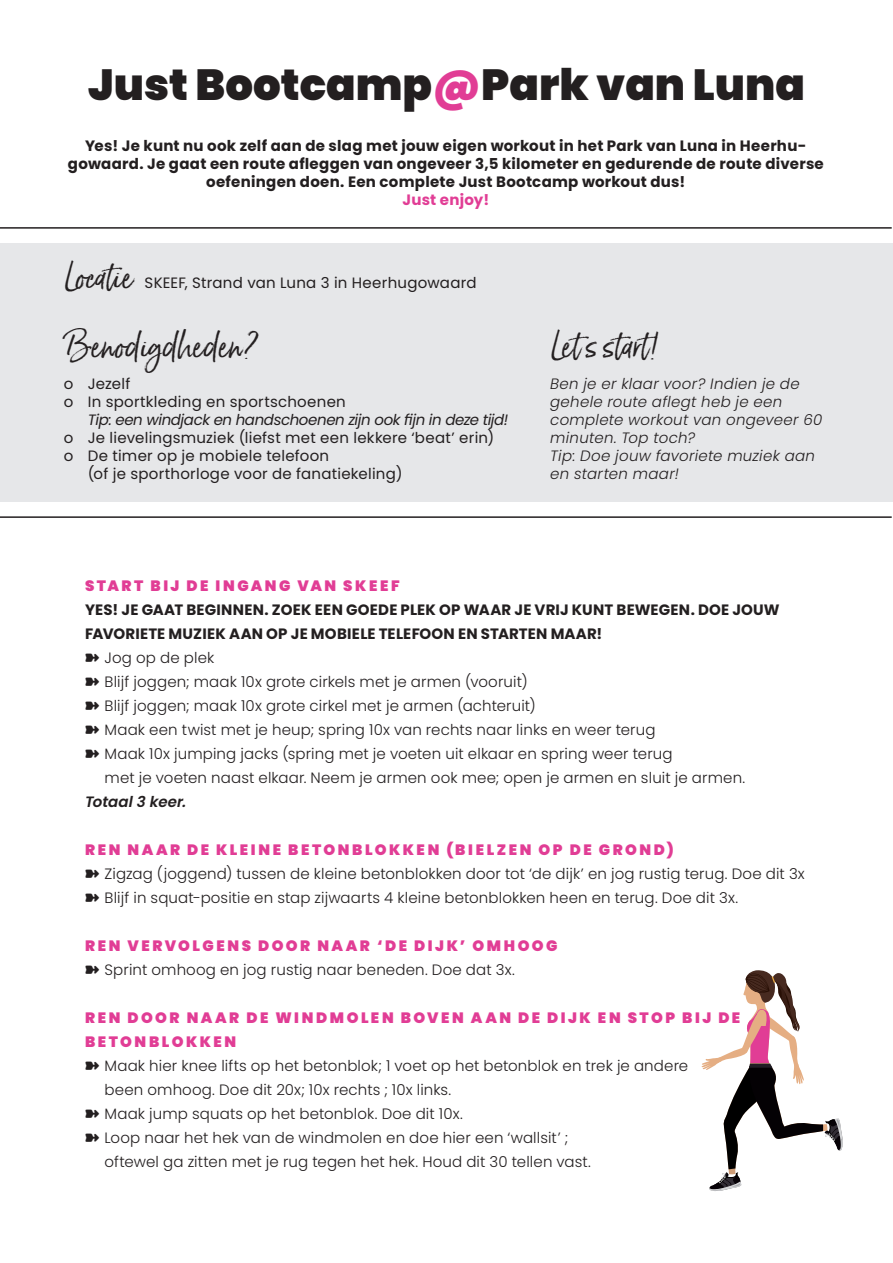
<style>
.page{position:relative;width:893px;height:1263px;background:#fff}
.page>*{position:absolute;margin:0;border:0;box-sizing:border-box;transform-origin:0 0}
.t1{font:900 43.5px "Poppins";color:#231f20}
.t2{font:31.5px "Born Ready";color:#231f20}
.t3{font:300 15px/24px "Poppins";letter-spacing:.01em;color:#231f20}
.intro{font:700 15px/18px "Poppins";letter-spacing:.015em;color:#231f20;text-align:center}
.t4{font:15px/18px "Poppins";letter-spacing:.015em;color:#231f20}
.Kopje{font:900 15px/24px "Poppins";letter-spacing:.17em;color:#e13d95}
.t5{font:italic 300 15px/18px "Poppins";letter-spacing:.02em;color:#231f20}
.t6{font:italic 15px "Poppins";letter-spacing:-.025em;color:#231f20}
.Herhaal_oefeningen{font:italic 600 15px "Poppins";letter-spacing:.005em;color:#231f20}
.s1{color:#e13d95}
</style>
<div class="page">
<div style="left:0;top:243px;width:893px;height:259px;background:#e6e7e9"></div>
<hr style="left:0;top:227px;width:892px;height:2px;background:#231f20">
<hr style="left:0;top:516px;width:892px;height:2px;background:#231f20">
<svg style="left:701px;top:970px;width:142px;height:221px"></svg>
<p class="t1" style="left:88px;top:59px;width:718px">Just Bootcamp<span class="s1">@</span>Park van Luna</p>
<p class="intro" style="left:68px;top:137px;width:757px">Yes! Je kunt nu ook zelf aan de slag met jouw eigen workout in het Park van Luna in Heerhu&shy;gowaard. Je gaat een route afleggen van ongeveer 3,5 kilometer en gedurende de route diverse oefeningen doen. Een complete Just Bootcamp workout dus!<br><span class="s1">Just enjoy!</span></p>
<p class="t2" style="left:64px;top:258px;width:71px">Locatie</p>
<p class="t4" style="left:145px;top:274px;width:333px">SKEEF, Strand van Luna 3 in Heerhugowaard</p>
<p class="t2" style="left:64px;top:326px;width:197px">Benodigdheden?</p>
<p class="t2" style="left:550px;top:326px;width:111px">Let’s start!</p>
<p class="t5" style="left:550px;top:374px;width:274px">Ben je er klaar voor? Indien je de gehele route aflegt heb je een complete workout van ongeveer 60 minuten. Top toch?</p>
<p class="t5" style="left:550px;top:446px;width:266px">Tip: Doe jouw favoriete muziek aan en starten maar!</p>
<p class="t4" style="left:64px;top:374px;width:68px">o Jezelf</p>
<p class="t4" style="left:64px;top:392px;width:284px">o In sportkleding en sportschoenen</p>
<p class="t6" style="left:88px;top:411px;width:422px">Tip: een windjack en handschoenen zijn ook fijn in deze tijd!</p>
<p class="t4" style="left:64px;top:428px;width:432px">o Je lievelingsmuziek (liefst met een lekkere ‘beat’ erin)</p>
<p class="t4" style="left:88px;top:446px;width:316px;text-indent:-24px">o De timer op je mobiele telefoon<br>(of je sporthorloge voor de fanatiekeling)</p>
<p class="Kopje" style="left:85px;top:574px;width:316px">START BIJ DE INGANG VAN SKEEF</p>
<p class="intro" style="left:85px;top:598px;width:696px;line-height:24px;text-align:left">YES! JE GAAT BEGINNEN. ZOEK EEN GOEDE PLEK OP WAAR JE VRIJ KUNT BEWEGEN. DOE JOUW<br>FAVORIETE MUZIEK AAN OP JE MOBIELE TELEFOON EN STARTEN MAAR!</p>
<p class="t3" style="left:85px;top:646px;width:131px">➽ Jog op de plek</p>
<p class="t3" style="left:85px;top:670px;width:444px">➽ Blijf joggen; maak 10x grote cirkels met je armen (vooruit)</p>
<p class="t3" style="left:85px;top:694px;width:452px">➽ Blijf joggen; maak 10x grote cirkel met je armen (achteruit)</p>
<p class="t3" style="left:85px;top:718px;width:572px">➽ Maak een twist met je heup; spring 10x van rechts naar links en weer terug</p>
<p class="t3" style="left:105px;top:742px;width:642px;text-indent:-20px">➽ Maak 10x jumping jacks (spring met je voeten uit elkaar en spring weer terug<br>met je voeten naast elkaar. Neem je armen ook mee; open je armen en sluit je armen.</p>
<p class="Herhaal_oefeningen" style="left:85px;top:793px;width:103px">Totaal 3 keer.</p>
<p class="Kopje" style="left:85px;top:838px;width:590px">REN NAAR DE KLEINE BETONBLOKKEN (BIELZEN OP DE GROND)</p>
<p class="t3" style="left:85px;top:862px;width:721px">➽ Zigzag (joggend) tussen de kleine betonblokken door tot ‘de dijk’ en jog rustig terug. Doe dit 3x</p>
<p class="t3" style="left:85px;top:886px;width:655px">➽ Blijf in squat-positie en stap zijwaarts 4 kleine betonblokken heen en terug. Doe dit 3x.</p>
<p class="Kopje" style="left:85px;top:934px;width:474px">REN VERVOLGENS DOOR NAAR ‘DE DIJK’ OMHOOG</p>
<p class="t3" style="left:85px;top:958px;width:431px">➽ Sprint omhoog en jog rustig naar beneden. Doe dat 3x.</p>
<p class="Kopje" style="left:85px;top:1006px;width:657px">REN DOOR NAAR DE WINDMOLEN BOVEN AAN DE DIJK EN STOP BIJ DE<br>BETONBLOKKEN</p>
<p class="t3" style="left:85px;top:1054px;width:605px">➽ Maak hier knee lifts op het betonblok; 1 voet op het betonblok en trek je andere</p>
<p class="t3" style="left:85px;top:1078px;width:379px;text-align:center">been omhoog. Doe dit 20x; 10x rechts ; 10x links.<br>➽ Maak jump squats op het betonblok. Doe dit 10x.</p>
<p class="t3" style="left:105px;top:1126px;width:488px;text-indent:-20px">➽ Loop naar het hek van de windmolen en doe hier een ‘wallsit’ ; oftewel ga zitten met je rug tegen het hek. Houd dit 30 tellen vast.</p>
</div>
